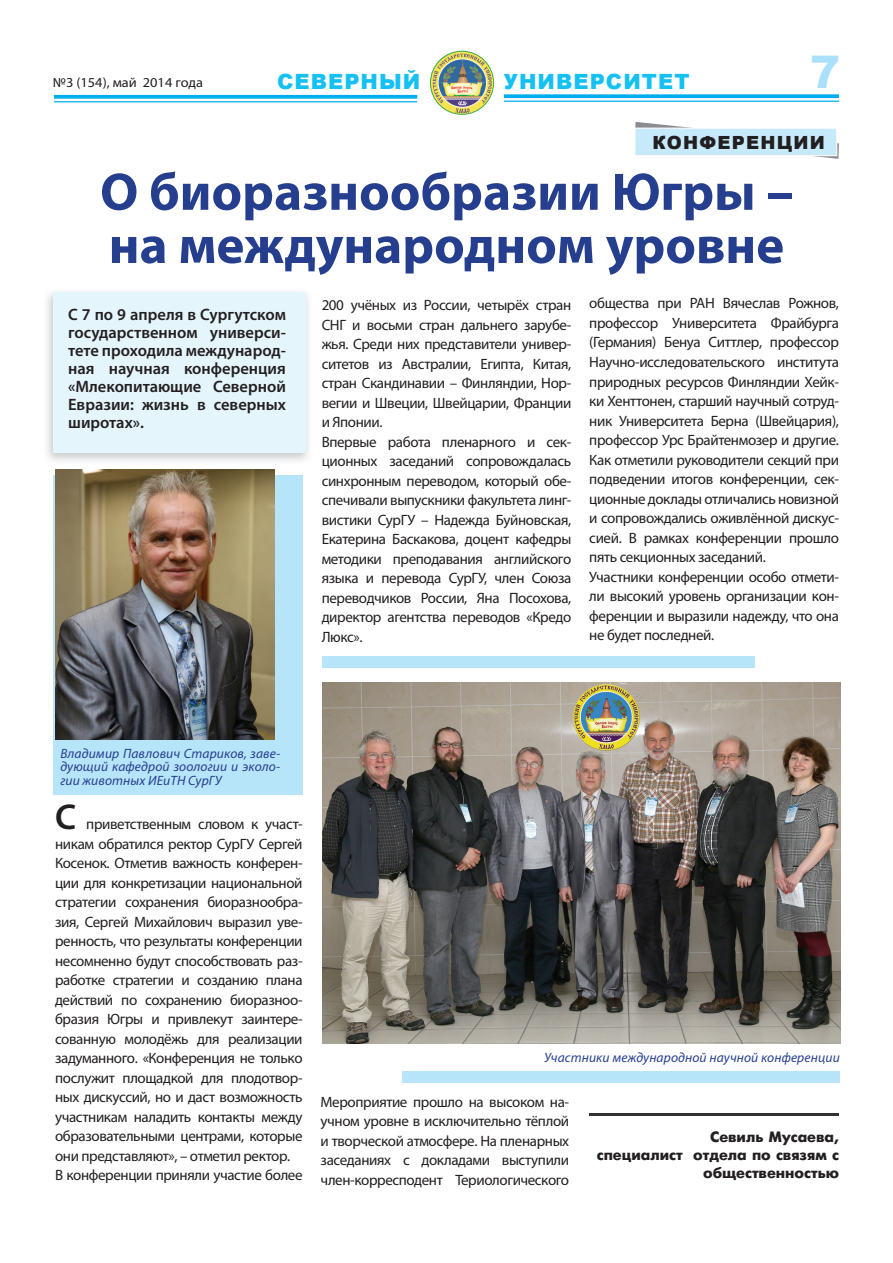
<style>
.page{position:relative;width:893px;height:1263px;background:#fff}
.page>*{position:absolute;margin:0;border:0;box-sizing:border-box;transform-origin:0 0}
.t1{font:700 53.25px/53.2px "Myriad Pro";color:#253f8e}
.t2{font:900 45px "Arial";color:#aae0f9}
.t3{font:600 36px "Myriad Pro";color:#231f20}
.t4{font:900 21px "Arial";letter-spacing:.05em;color:#15c0f2}
.t5{font:900 18.15px "Arial";letter-spacing:.065em;color:#231f20}
.t6{font:600 16.5px/18px "Myriad Pro";color:#231f20;text-align:justify}
.t7{font:15px/19.5px "Myriad Pro";letter-spacing:-.025em;color:#231f20}
.t8{font:700 15px/18px "Futuris C";color:#231f20;text-align:right}
.t9{font:13.65px "Myriad Pro";color:#231f20;scale:1.05 1}
.t10{font:italic 13.5px/13.5px "Myriad Pro";letter-spacing:.01em;color:#253f8e;text-align:justify}
</style>
<div class="page">
<div style="left:53px;top:292px;width:253px;height:161px;background:#e5f5fc"></div>
<svg style="left:54px;top:95px;width:363px;height:4px"></svg>
<hr style="left:54px;top:101px;width:363px;height:1px;background:#00aeef">
<svg style="left:504px;top:94px;width:335px;height:4px"></svg>
<hr style="left:504px;top:101px;width:335px;height:1px;background:#00aeef">
<img style="left:430px;top:51px;width:64px;height:63px;border-radius:50%">
<img style="left:430px;top:83px;width:20px;height:29px">
<div style="left:430px;top:51px;width:64px;height:64px;border:1px solid #40ae49;border-radius:50%"></div>
<img style="left:589px;top:1114px;width:250px;height:1px">
<div style="left:323px;top:656px;width:432px;height:12px;background:#b6e4f9"></div>
<div style="left:53px;top:475px;width:250px;height:320px;background:#b6e4f9"></div>
<div style="left:403px;top:1071px;width:437px;height:11px;background:#b6e4f9"></div>
<img style="left:323px;top:683px;width:517px;height:360px">
<svg style="left:635px;top:122px;width:204px;height:37px"></svg>
<div style="left:634px;top:128px;width:203px;height:28px;background:#c6eafa;border:1px solid #fff"></div>
<img style="left:55px;top:470px;width:220px;height:270px">
<p class="t9" style="left:53px;top:74px;width:144px">№3 (154), май 2014 года</p>
<h3 class="t4" style="left:277px;top:66px;width:145px">СЕВЕРНЫЙ</h3>
<h3 class="t4" style="left:504px;top:66px;width:187px">УНИВЕРСИТЕТ</h3>
<h2 class="t2" style="left:810px;top:39px;width:32px">7</h2>
<p class="t5" style="left:652px;top:129px;width:174px">КОНФЕРЕНЦИИ</p>
<h1 class="t1" style="left:100px;top:163px;width:694px">О биоразнообразии Югры – на международном уровне</h1>
<p class="t6" style="left:68px;top:305px;width:219px">С 7 по 9 апреля в Сургутском государственном универси&shy;тете проходила международ&shy;ная научная конференция «Млекопитающие Северной Евразии: жизнь в северных широтах».</p>
<p class="t7" style="left:322px;top:295px;width:251px">200 учёных из России, четырёх стран СНГ и восьми стран дальнего зарубе&shy;жья. Среди них представители универ&shy;ситетов из Австралии, Египта, Китая, стран Скандинавии – Финляндии, Нор&shy;вегии и Швеции, Швейцарии, Франции и Японии.<br>Впервые работа пленарного и сек&shy;ционных заседаний сопровождалась синхронным переводом, который обе&shy;спечивали выпускники факультета линг&shy;вистики СурГУ – Надежда Буйновская, Екатерина Баскакова, доцент кафедры методики преподавания английского языка и перевода СурГУ, член Союза переводчиков России, Яна Посохова, директор агентства переводов «Кредо Люкс».</p>
<p class="t7" style="left:589px;top:293px;width:251px">общества при РАН Вячеслав Рожнов, профессор Университета Фрайбурга (Германия) Бенуа Ситтлер, профессор Научно-исследовательского института природных ресурсов Финляндии Хейк&shy;ки Хенттонен, старший научный сотруд&shy;ник Университета Берна (Швейцария), профессор Урс Брайтенмозер и другие.<br>Как отметили руководители секций при подведении итогов конференции, сек&shy;ционные доклады отличались новизной и сопровождались оживлённой дискус&shy;сией. В рамках конференции прошло пять секционных заседаний.<br>Участники конференции особо отмети&shy;ли высокий уровень организации кон&shy;ференции и выразили надежду, что она не будет последней.</p>
<p class="t10" style="left:60px;top:746px;width:221px">Владимир Павлович Стариков, заве&shy;дующий кафедрой зоологии и эколо&shy;гии животных ИЕиТН СурГУ</p>
<h3 class="t3" style="left:55px;top:794px;width:23px">С</h3>
<p class="t7" style="left:55px;top:814px;width:249px;text-indent:31px">приветственным словом к участ&shy;никам обратился ректор СурГУ Сергей Косенок. Отметив важность конферен&shy;ции для конкретизации национальной стратегии сохранения биоразнообра&shy;зия, Сергей Михайлович выразил уве&shy;ренность, что результаты конференции несомненно будут способствовать раз&shy;работке стратегии и созданию плана действий по сохранению биоразноо&shy;бразия Югры и привлекут заинтере&shy;сованную молодёжь для реализации задуманного. «Конференция не только послужит площадкой для плодотвор&shy;ных дискуссий, но и даст возможность участникам наладить контакты между образовательными центрами, которые они представляют», – отметил ректор.<br>В конференции приняли участие более</p>
<p class="t10" style="left:544px;top:1051px;width:297px">Участники международной научной конференции</p>
<p class="t7" style="left:321px;top:1092px;width:250px;text-align:justify">Мероприятие прошло на высоком на&shy;учном уровне в исключительно тёплой и творческой атмосфере. На пленарных заседаниях с докладами выступили член-корресподент Териологического</p>
<p class="t8" style="left:597px;top:1128px;width:244px">Севиль Мусаева,<br>специалист отдела по связям с общественностью</p>
</div>
